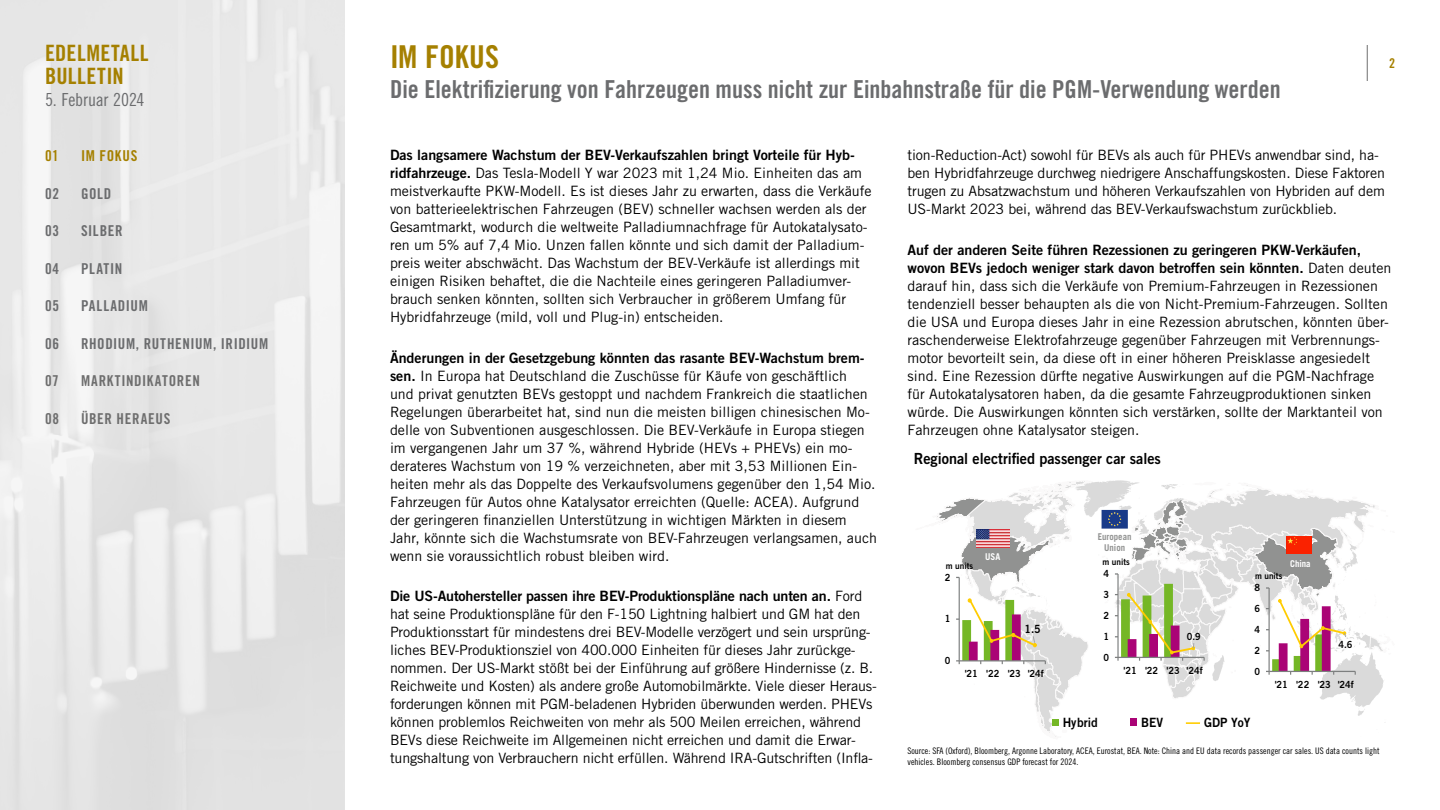
<style>
.page{position:relative;width:1440px;height:810px;background:#fff}
.page>*{position:absolute;margin:0;border:0;box-sizing:border-box;transform-origin:0 0}
.t1{font:31.5px "Trade Gothic LT Pro Bd Cn 20";letter-spacing:-.005em;color:#a58000}
.t2{font:24.75px "Trade Gothic LT Pro Bd Cn 20";color:#6b6c6e}
.t3{font:22.5px/22.5px "Trade Gothic LT Pro Bd Cn 20";letter-spacing:.02em;color:#a58000}
.t4{font:18px "Trade Gothic LT Pro Cn 18";letter-spacing:-.01em;color:#6b6c6e}
.t5{font:15.38px "Trade Gothic LT Std Bd 2";color:#000;scale:.94 1}
.t6{font:15px "Trade Gothic LT Pro Bd Cn 20";letter-spacing:.045em;color:#6b6c6e}
.t7{font:15px "Trade Gothic LT Pro Bd Cn 20";letter-spacing:.05em;color:#6e6e6e}
.t8{font:15px "Trade Gothic LT Pro Bd Cn 20";letter-spacing:.045em;color:#a58000}
.t9{font:14.25px/18px "Trade Gothic LT Pro";color:#000}
.t10{font:14.25px/18px "Trade Gothic LT Pro Bd 2";color:#000}
.t11{font:13.5px "Trade Gothic LT Pro Bd Cn 20";color:#a58000}
.t12{font:12.75px "Trade Gothic LT Std Bd 2";color:#000;scale:.94 1}
.t13{font:11.32px "Trade Gothic LT Std Bd 2";color:#000;scale:.94 1}
.t14{font:9.82px "Trade Gothic LT Std Bd 2";letter-spacing:.01em;color:#000;scale:.94 1}
.t15{font:700 9.38px/11.2px "Trade Gothic LT Std";color:#919291;text-align:center;scale:.94 1}
.t16{font:700 9.38px "Trade Gothic LT Std";color:#fff;scale:.94 1}
.t17{font:9px/10.5px "Trade Gothic LT Std Cn 18";color:#000}
.t18{font:8.77px "Trade Gothic LT Std Bd 2";color:#000;scale:.94 1}
.s1{font-family:"Trade Gothic LT Pro Bd 2"}
.s2{font-family:"Trade Gothic LT Pro"}
</style>
<div class="page">
<hr style="left:1367px;top:45px;width:1px;height:36px;background:#6e6e6e">
<div style="left:0;top:0;width:345px;height:810px;background:linear-gradient(to right,#e8e8e8,#e7e7e7)"></div>
<svg style="left:937px;top:480px;width:448px;height:257px"></svg>
<h3 class="t3" style="left:45px;top:42px;width:105px">EDELMETALL<br>BULLETIN</h3>
<p class="t4" style="left:45px;top:89px;width:101px">5. Februar 2024</p>
<p class="t8" style="left:45px;top:147px;width:15px">01</p>
<p class="t8" style="left:81px;top:147px;width:58px">IM FOKUS</p>
<p class="t6" style="left:45px;top:184px;width:16px">02</p>
<p class="t6" style="left:81px;top:184px;width:32px">GOLD</p>
<p class="t6" style="left:45px;top:222px;width:16px">03</p>
<p class="t6" style="left:81px;top:222px;width:43px">SILBER</p>
<p class="t6" style="left:45px;top:259px;width:16px">04</p>
<p class="t6" style="left:81px;top:259px;width:43px">PLATIN</p>
<p class="t6" style="left:45px;top:297px;width:16px">05</p>
<p class="t6" style="left:81px;top:297px;width:68px">PALLADIUM</p>
<p class="t6" style="left:45px;top:334px;width:16px">06</p>
<p class="t6" style="left:81px;top:334px;width:189px">RHODIUM, RUTHENIUM, IRIDIUM</p>
<p class="t7" style="left:45px;top:372px;width:15px">07</p>
<p class="t7" style="left:81px;top:372px;width:120px">MARKTINDIKATOREN</p>
<p class="t7" style="left:45px;top:409px;width:16px">08</p>
<p class="t7" style="left:81px;top:409px;width:91px">ÜBER HERAEUS</p>
<h1 class="t1" style="left:390px;top:37px;width:111px">IM FOKUS</h1>
<h2 class="t2" style="left:390px;top:74px;width:892px">Die Elektrifizierung von Fahrzeugen muss nicht zur Einbahnstraße für die PGM-Verwendung werden</h2>
<p class="t11" style="left:1389px;top:54px;width:7px">2</p>
<p class="t10" style="left:390px;top:146px;width:466px">Das langsamere Wachstum der BEV-Verkaufszahlen bringt Vorteile für Hyb-</p>
<p class="t9" style="left:390px;top:164px;width:483px"><span class="s1">ridfahrzeuge.</span> Das Tesla-Modell Y war 2023 mit 1,24 Mio. Einheiten das am meistverkaufte PKW-Modell. Es ist dieses Jahr zu erwarten, dass die Verkäufe von batterieelektrischen Fahrzeugen (BEV) schneller wachsen werden als der Gesamtmarkt, wodurch die weltweite Palladiumnachfrage für Autokatalysato&shy;ren um 5% auf 7,4 Mio. Unzen fallen könnte und sich damit der Palladium&shy;preis weiter abschwächt. Das Wachstum der BEV-Verkäufe ist allerdings mit einigen Risiken behaftet, die die Nachteile eines geringeren Palladiumver&shy;brauch senken könnten, sollten sich Verbraucher in größerem Umfang für Hybridfahrzeuge (mild, voll und Plug-in) entscheiden.</p>
<p class="t10" style="left:390px;top:348px;width:476px">Änderungen in der Gesetzgebung könnten das rasante BEV-Wachstum brem-</p>
<p class="t9" style="left:390px;top:367px;width:489px"><span class="s1">sen.</span> In Europa hat Deutschland die Zuschüsse für Käufe von geschäftlich<br>und privat genutzten BEVs gestoppt und nachdem Frankreich die staatlichen Regelungen überarbeitet hat, sind nun die meisten billigen chinesischen Mo&shy;delle von Subventionen ausgeschlossen. Die BEV-Verkäufe in Europa stiegen im vergangenen Jahr um 37 %, während Hybride (HEVs + PHEVs) ein mo&shy;derateres Wachstum von 19 % verzeichneten, aber mit 3,53 Millionen Ein&shy;heiten mehr als das Doppelte des Verkaufsvolumens gegenüber den 1,54 Mio.<br>Fahrzeugen für Autos ohne Katalysator erreichten (Quelle: ACEA). Aufgrund der geringeren finanziellen Unterstützung in wichtigen Märkten in diesem Jahr, könnte sich die Wachstumsrate von BEV-Fahrzeugen verlangsamen, auch wenn sie voraussichtlich robust bleiben wird.</p>
<p class="t10" style="left:390px;top:587px;width:474px">Die US-Autohersteller passen ihre BEV-Produktionspläne nach unten an. <span class="s2">Ford</span></p>
<p class="t9" style="left:390px;top:605px;width:488px">hat seine Produktionspläne für den F-150 Lightning halbiert und GM hat den Produktionsstart für mindestens drei BEV-Modelle verzögert und sein ursprüng&shy;liches BEV-Produktionsziel von 400.000 Einheiten für dieses Jahr zurückge&shy;nommen. Der US-Markt stößt bei der Einführung auf größere Hindernisse (z. B.<br>Reichweite und Kosten) als andere große Automobilmärkte. Viele dieser Heraus&shy;forderungen können mit PGM-beladenen Hybriden überwunden werden. PHEVs können problemlos Reichweiten von mehr als 500 Meilen erreichen, während BEVs diese Reichweite im Allgemeinen nicht erreichen und damit die Erwar&shy;tungshaltung von Verbrauchern nicht erfüllen. Während IRA-Gutschriften (Infla-</p>
<p class="t9" style="left:908px;top:146px;width:479px">tion-Reduction-Act) sowohl für BEVs als auch für PHEVs anwendbar sind, ha&shy;ben Hybridfahrzeuge durchweg niedrigere Anschaffungskosten. Diese Faktoren trugen zu Absatzwachstum und höheren Verkaufszahlen von Hybriden auf dem US-Markt 2023 bei, während das BEV-Verkaufswachstum zurückblieb.</p>
<p class="t10" style="left:908px;top:240px;width:486px">Auf der anderen Seite führen Rezessionen zu geringeren PKW-Verkäufen, wovon BEVs jedoch weniger stark davon betroffen sein könnten. <span class="s2">Daten deuten</span></p>
<p class="t9" style="left:908px;top:276px;width:483px">darauf hin, dass sich die Verkäufe von Premium-Fahrzeugen in Rezessionen tendenziell besser behaupten als die von Nicht-Premium-Fahrzeugen. Sollten die USA und Europa dieses Jahr in eine Rezession abrutschen, könnten über&shy;raschenderweise Elektrofahrzeuge gegenüber Fahrzeugen mit Verbrennungs&shy;motor bevorteilt sein, da diese oft in einer höheren Preisklasse angesiedelt sind. Eine Rezession dürfte negative Auswirkungen auf die PGM-Nachfrage für Autokatalysatoren haben, da die gesamte Fahrzeugproduktionen sinken würde. Die Auswirkungen könnten sich verstärken, sollte der Marktanteil von Fahrzeugen ohne Katalysator steigen.</p>
<p class="t5" style="left:914px;top:449px;width:264px">Regional electrified passenger car sales</p>
<p class="t18" style="left:946px;top:561px;width:31px">m units</p>
<p class="t14" style="left:945px;top:571px;width:7px">2</p>
<p class="t16" style="left:985px;top:551px;width:18px">USA</p>
<p class="t14" style="left:945px;top:613px;width:7px">1</p>
<p class="t14" style="left:945px;top:655px;width:7px">0</p>
<p class="t13" style="left:1024px;top:622px;width:19px">1.5</p>
<p class="t14" style="left:965px;top:668px;width:86px">'21 '22 '23 '24f</p>
<p class="t15" style="left:1098px;top:531px;width:37px">European<br>Union</p>
<p class="t18" style="left:1102px;top:557px;width:31px">m units</p>
<p class="t14" style="left:1104px;top:568px;width:7px">4</p>
<p class="t14" style="left:1104px;top:588px;width:7px">3</p>
<p class="t14" style="left:1104px;top:609px;width:7px">2</p>
<p class="t14" style="left:1104px;top:630px;width:7px">1</p>
<p class="t14" style="left:1104px;top:651px;width:7px">0</p>
<p class="t14" style="left:1187px;top:631px;width:16px">0.9</p>
<p class="t14" style="left:1124px;top:664px;width:86px">'21 '22 '23 '24f</p>
<p class="t18" style="left:1255px;top:571px;width:31px">m units</p>
<p class="t14" style="left:1255px;top:582px;width:7px">8</p>
<p class="t14" style="left:1255px;top:603px;width:7px">6</p>
<p class="t14" style="left:1255px;top:623px;width:7px">4</p>
<p class="t14" style="left:1255px;top:644px;width:7px">2</p>
<p class="t14" style="left:1255px;top:665px;width:7px">0</p>
<p class="t16" style="left:1290px;top:558px;width:23px">China</p>
<p class="t14" style="left:1338px;top:638px;width:16px">4.6</p>
<p class="t14" style="left:1275px;top:678px;width:86px">'21 '22 '23 '24f</p>
<p class="t12" style="left:1063px;top:715px;width:39px">Hybrid</p>
<p class="t12" style="left:1141px;top:715px;width:25px">BEV</p>
<p class="t12" style="left:1204px;top:715px;width:51px">GDP YoY</p>
<p class="t17" style="left:907px;top:746px;width:474px">Source: SFA (Oxford), Bloomberg, Argonne Laboratory, ACEA, Eurostat, BEA. Note: China and EU data records passenger car sales. US data counts light vehicles. Bloomberg consensus GDP forecast for 2024.</p>
</div>
